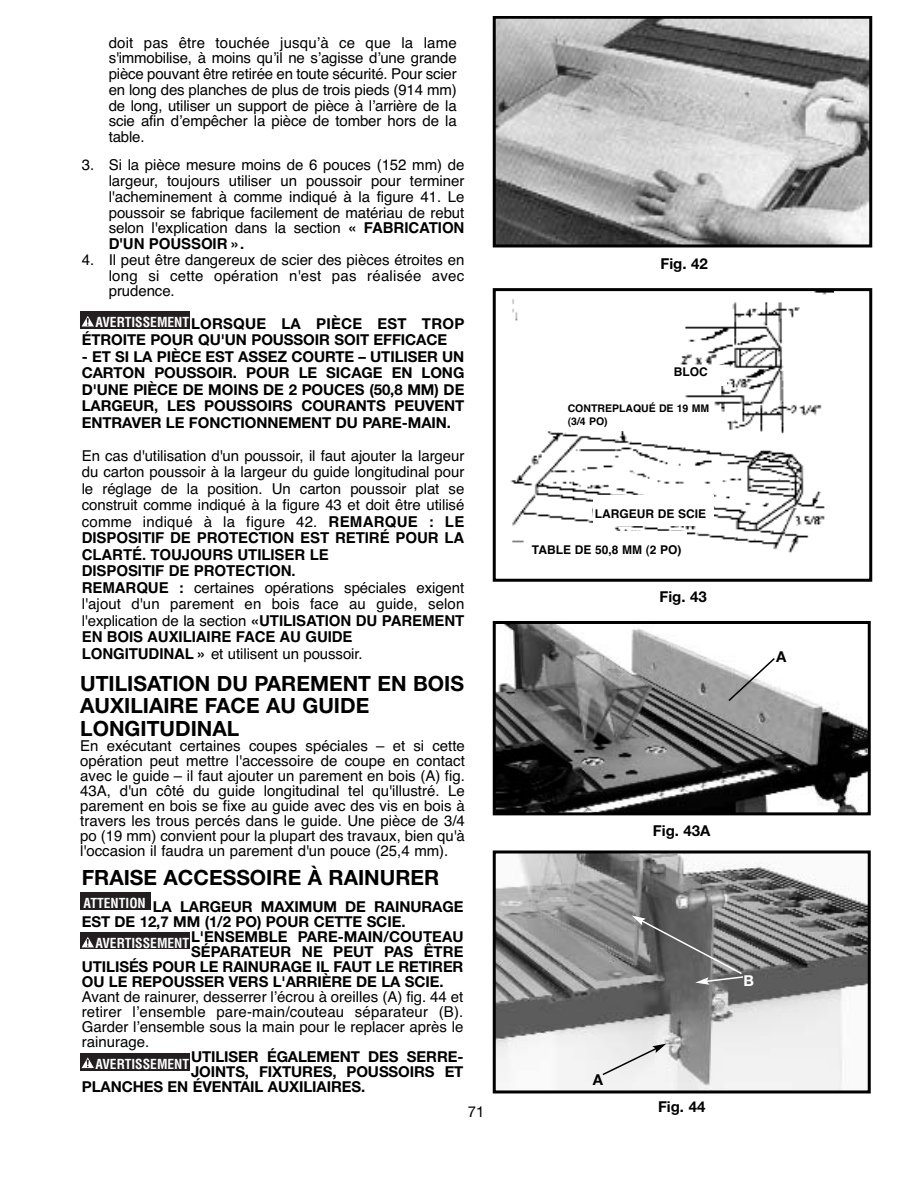
<style>
.page{position:relative;width:918px;height:1188px;background:#fff}
.page>*{position:absolute;margin:0;border:0;box-sizing:border-box;transform-origin:0 0}
.t1{font:700 21px/22.5px "Helvetica Neue";color:#000}
.t2{font:15px/15.8px "Helvetica";letter-spacing:-.005em;color:#000;text-align:justify}
.t3{font:700 15px/16.5px "Helvetica Neue";letter-spacing:-.005em;color:#000}
.t4{font:15px "Helvetica Neue";color:#000}
.t5{font:700 15px "Helvetica Neue";color:#fff}
.t6{font:700 condensed 13.5px "Helvetica";color:#fff}
.t7{font:700 12px "Helvetica";color:#000}
.t8{font:700 10.5px/12.6px "Helvetica";color:#000}
.s1{font-weight:700}
</style>
<div class="page">
<img style="left:497px;top:20px;width:371px;height:223px">
<div style="left:493px;top:16px;width:379px;height:231px;border:3px solid #000"></div>
<img style="left:510px;top:292px;width:323px;height:261px">
<div style="left:493px;top:288px;width:379px;height:294px;border:3px solid #000"></div>
<img style="left:497px;top:625px;width:370px;height:186px">
<div style="left:493px;top:621px;width:378px;height:194px;border:3px solid #000"></div>
<img style="left:497px;top:854px;width:370px;height:235px">
<div style="left:493px;top:850px;width:378px;height:243px;border:3px solid #000"></div>
<svg style="left:601px;top:1044px;width:65px;height:33px"></svg>
<svg style="left:632px;top:916px;width:113px;height:69px;background:#727272"></svg>
<svg style="left:727px;top:656px;width:49px;height:47px"></svg>
<div style="left:80px;top:311px;width:110px;height:18px;background:#231f20"></div>
<svg style="left:82px;top:316px;width:12px;height:10px"></svg>
<div style="left:80px;top:932px;width:110px;height:17px;background:#231f20"></div>
<svg style="left:82px;top:937px;width:12px;height:10px"></svg>
<div style="left:80px;top:1053px;width:110px;height:18px;background:#231f20"></div>
<svg style="left:82px;top:1057px;width:12px;height:11px"></svg>
<div style="left:80px;top:893px;width:71px;height:17px;background:#231f20"></div>
<div style="left:530px;top:531px;width:157px;height:34px;background:#fff"></div>
<div style="left:669px;top:366px;width:58px;height:20px;background:#fff"></div>
<div style="left:566px;top:403px;width:147px;height:27px;background:#fff"></div>
<div style="left:593px;top:495px;width:121px;height:31px;background:#fff"></div>
<p class="t2" style="left:109px;top:36px;width:349px">doit pas être touchée jusqu’à ce que la lame s'immobilise, à moins qu’il ne s’agisse d’une grande pièce pouvant être retirée en toute sécurité. Pour scier en long des planches de plus de trois pieds (914 mm) de long, utiliser un support de pièce à l’arrière de la scie afin d’empêcher la pièce de tomber hors de la table.</p>
<p class="t2" style="left:109px;top:159px;width:357px;text-indent:-27px">3. Si la pièce mesure moins de 6 pouces (152 mm) de largeur, toujours utiliser un poussoir pour terminer l'acheminement à comme indiqué à la figure 41. Le poussoir se fabrique facilement de matériau de rebut selon l'explication dans la section <span class="s1">« FABRICATION D'UN POUSSOIR ».</span></p>
<p class="t2" style="left:109px;top:253px;width:357px;text-indent:-27px">4. Il peut être dangereux de scier des pièces étroites en long si cette opération n'est pas réalisée avec prudence.</p>
<p class="t3" style="left:82px;top:316px;width:384px;text-indent:109px">LORSQUE LA PIÈCE EST TROP<br>ÉTROITE POUR QU'UN POUSSOIR SOIT EFFICACE</p>
<p class="t3" style="left:82px;top:349px;width:384px;text-align:justify">- ET SI LA PIÈCE EST ASSEZ COURTE – UTILISER UN CARTON POUSSOIR. POUR LE SICAGE EN LONG D'UNE PIÈCE DE MOINS DE 2 POUCES (50,8 MM) DE LARGEUR, LES POUSSOIRS COURANTS PEUVENT ENTRAVER LE FONCTIONNEMENT DU PARE-MAIN.</p>
<p class="t2" style="left:82px;top:448px;width:384px;line-height:16.5px;text-align:left">En cas d'utilisation d'un poussoir, il faut ajouter la largeur du carton poussoir à la largeur du guide longitudinal pour le réglage de la position. Un carton poussoir plat se construit comme indiqué à la figure 43 et doit être utilisé comme indiqué à la figure 42. <span class="s1">REMARQUE : LE DISPOSITIF DE PROTECTION EST RETIRÉ POUR LA CLARTÉ. TOUJOURS UTILISER LE<br>DISPOSITIF DE PROTECTION.<br>REMARQUE :</span> certaines opérations spéciales exigent l'ajout d'un parement en bois face au guide, selon l'explication de la section <span class="s1">«UTILISATION DU PAREMENT EN BOIS AUXILIAIRE FACE AU GUIDE LONGITUDINAL »</span> et utilisent un poussoir.</p>
<p class="t6" style="left:95px;top:317px;width:95px">AVERTISSEMENT</p>
<h1 class="t1" style="left:80px;top:674px;width:385px">UTILISATION DU PAREMENT EN BOIS<br>AUXILIAIRE FACE AU GUIDE<br>LONGITUDINAL</h1>
<p class="t2" style="left:80px;top:739px;width:386px;line-height:15px">En exécutant certaines coupes spéciales – et si cette opération peut mettre l'accessoire de coupe en contact avec le guide – il faut ajouter un parement en bois (A) fig.<br>43A, d'un côté du guide longitudinal tel qu'illustré. Le parement en bois se fixe au guide avec des vis en bois à travers les trous percés dans le guide. Une pièce de 3/4 po (19 mm) convient pour la plupart des travaux, bien qu'à l'occasion il faudra un parement d'un pouce (25,4 mm).</p>
<h1 class="t1" style="left:82px;top:868px;width:359px">FRAISE ACCESSOIRE À RAINURER</h1>
<p class="t6" style="left:84px;top:898px;width:64px">ATTENTION</p>
<p class="t3" style="left:153px;top:900px;width:312px">LA LARGEUR MAXIMUM DE RAINURAGE</p>
<p class="t3" style="left:82px;top:915px;width:325px">EST DE 12,7 MM (1/2 PO) POUR CETTE SCIE.</p>
<p class="t3" style="left:191px;top:930px;width:274px">L'ENSEMBLE PARE-MAIN/COUTEAU</p>
<p class="t3" style="left:191px;top:945px;width:274px">SÉPARATEUR NE PEUT PAS ÊTRE</p>
<p class="t3" style="left:82px;top:960px;width:383px">UTILISÉS POUR LE RAINURAGE IL FAUT LE RETIRER</p>
<p class="t3" style="left:82px;top:975px;width:364px">OU LE REPOUSSER VERS L'ARRIÈRE DE LA SCIE.</p>
<p class="t2" style="left:82px;top:991px;width:383px;line-height:15px">Avant de rainurer, desserrer l’écrou à oreilles (A) fig. 44 et retirer l’ensemble pare-main/couteau séparateur (B).<br>Garder l’ensemble sous la main pour le replacer après le rainurage.</p>
<p class="t3" style="left:191px;top:1050px;width:274px">UTILISER ÉGALEMENT DES SERRE-</p>
<p class="t3" style="left:191px;top:1065px;width:274px">JOINTS, FIXTURES, POUSSOIRS ET</p>
<p class="t3" style="left:82px;top:1080px;width:285px">PLANCHES EN ÉVENTAIL AUXILIAIRES.</p>
<p class="t6" style="left:95px;top:938px;width:95px">AVERTISSEMENT</p>
<p class="t6" style="left:95px;top:1058px;width:95px">AVERTISSEMENT</p>
<p class="t4" style="left:468px;top:1106px;width:18px">71</p>
<p class="t3" style="left:660px;top:256px;width:49px">Fig. 42</p>
<p class="t7" style="left:674px;top:367px;width:35px">BLOC</p>
<p class="t8" style="left:568px;top:403px;width:143px">CONTREPLAQUÉ DE 19 MM (3/4 PO)</p>
<p class="t7" style="left:595px;top:509px;width:113px">LARGEUR DE SCIE</p>
<p class="t7" style="left:532px;top:545px;width:151px">TABLE DE 50,8 MM (2 PO)</p>
<p class="t3" style="left:660px;top:590px;width:49px">Fig. 43</p>
<p class="t3" style="left:776px;top:650px;width:12px">A</p>
<p class="t3" style="left:653px;top:824px;width:59px">Fig. 43A</p>
<p class="t3" style="left:593px;top:1073px;width:12px">A</p>
<p class="t5" style="left:744px;top:976px;width:12px">B</p>
<p class="t3" style="left:658px;top:1099px;width:49px">Fig. 44</p>
</div>
